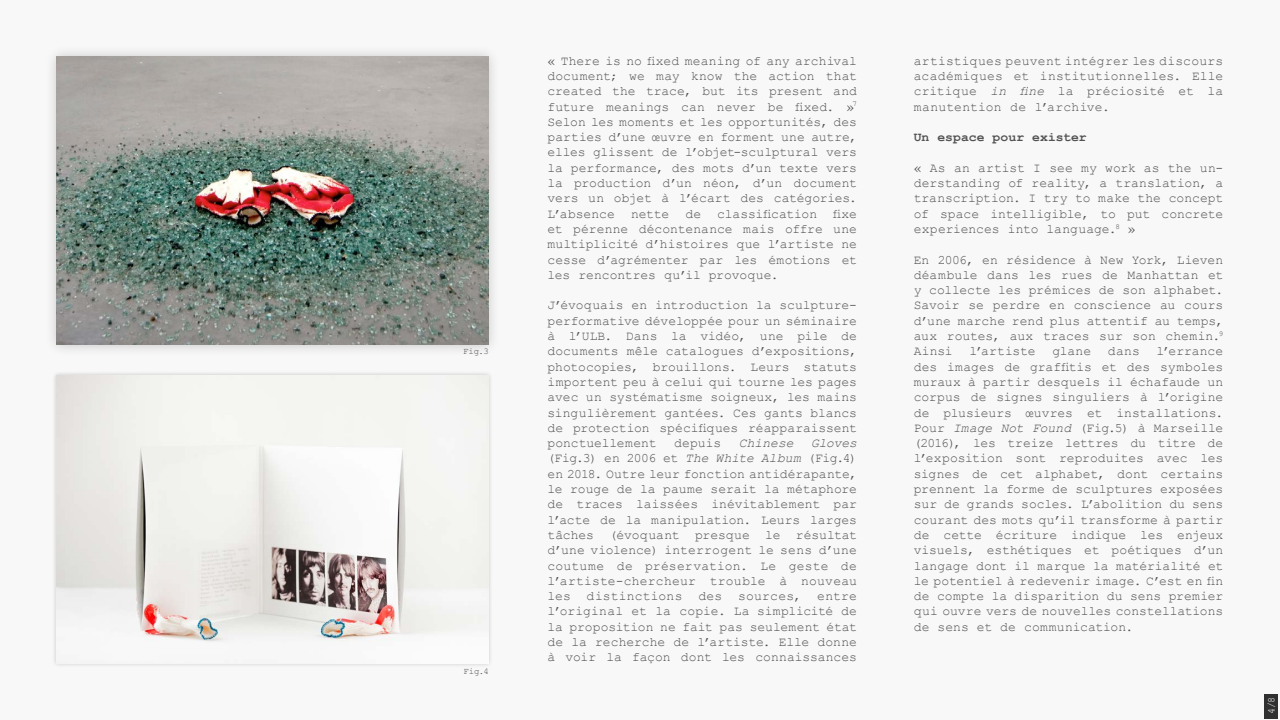
<style>
.page{position:relative;width:1280px;height:720px;background:#f8f8f8}
.page>*{position:absolute;margin:0;border:0;box-sizing:border-box;transform-origin:0 0}
.t1{font:13px/15.3px "Courier New";color:#525252;text-align:justify}
.t2{font:700 13px "Courier New";letter-spacing:.01em;color:#525252}
.t3{font:italic 13px "Courier New";color:#525252}
.t4{font:10px "Courier New";color:#fff}
.t5{font:9px "Courier New";letter-spacing:-.01em;color:#525252}
.s1{font-style:italic}
</style>
<div class="page">
<div style="left:1265px;top:694px;width:13px;height:24px;background:#303030"></div>
<div style="left:44px;top:44px;width:457px;height:313px;background:#000;opacity:.2"></div>
<img style="left:57px;top:57px;width:432px;height:288px">
<div style="left:52px;top:371px;width:441px;height:297px;background:#000;opacity:.2"></div>
<img style="left:57px;top:375px;width:432px;height:288px">
<p class="t5" style="left:463px;top:346px;width:27px">Fig.3</p>
<p class="t5" style="left:464px;top:665px;width:27px">Fig.4</p>
<p class="t1" style="left:547px;top:52px;width:311px">« There is no fixed meaning of any archival document; we may know the action that created the trace, but its present and future meanings can never be fixed. »<sup>7<br></sup>Selon les moments et les opportunités, des parties d’une œuvre en forment une autre, elles glissent de l’objet-sculptural vers la performance, des mots d’un texte vers la production d’un néon, d’un document vers un objet à l’écart des catégories.<br>L’absence nette de classification fixe et pérenne décontenance mais offre une multiplicité d’histoires que l’artiste ne cesse d’agrémenter par les émotions et les rencontres qu’il provoque.</p>
<p class="t1" style="left:547px;top:297px;width:311px">J’évoquais en introduction la sculpture&shy;performative développée pour un séminaire à l’ULB. Dans la vidéo, une pile de documents mêle catalogues d’expositions, photocopies, brouillons. Leurs statuts importent peu à celui qui tourne les pages avec un systématisme soigneux, les mains singulièrement gantées. Ces gants blancs de protection spécifiques réapparaissent ponctuellement</p>
<p class="t1" style="left:674px;top:435px;width:48px">depuis</p>
<p class="t3" style="left:739px;top:434px;width:56px">Chinese</p>
<p class="t1" style="left:547px;top:435px;width:311px;text-indent:264px"><span class="s1">Gloves </span>(Fig.3) en 2006 et <span class="s1">The White Album</span> (Fig.4) en 2018. Outre leur fonction antidérapante, le rouge de la paume serait la métaphore de traces laissées inévitablement par l’acte de la manipulation. Leurs larges tâches (évoquant presque le résultat d’une violence) interrogent le sens d’une coutume de préservation. Le geste de l’artiste-chercheur trouble à nouveau les distinctions des sources, entre l’original et la copie. La simplicité de la proposition ne fait pas seulement état de la recherche de l’artiste. Elle donne à voir la façon dont les connaissances</p>
<p class="t1" style="left:914px;top:52px;width:311px">artistiques peuvent intégrer les discours académiques et institutionnelles. Elle critique <span class="s1">in fine</span> la préciosité et la manutention de l’archive.</p>
<p class="t2" style="left:914px;top:129px;width:174px">Un espace pour exister</p>
<p class="t1" style="left:914px;top:160px;width:311px">« As an artist I see my work as the un&shy;derstanding of reality, a translation, a transcription. I try to make the concept of space intelligible, to put concrete experiences into language.<sup>8</sup> »</p>
<p class="t1" style="left:914px;top:251px;width:311px">En 2006, en résidence à New York, Lieven déambule dans les rues de Manhattan et y collecte les prémices de son alphabet.<br>Savoir se perdre en conscience au cours d’une marche rend plus attentif au temps, aux routes, aux traces sur son chemin.<sup>9<br></sup>Ainsi</p>
<p class="t1" style="left:969px;top:343px;width:68px">l’artiste</p>
<p class="t1" style="left:1052px;top:343px;width:40px">glane</p>
<p class="t1" style="left:1108px;top:343px;width:33px">dans</p>
<p class="t1" style="left:914px;top:343px;width:311px;text-indent:243px">l’errance des images de graffitis et des symboles muraux à partir desquels il échafaude un corpus de signes singuliers à l’origine de plusieurs œuvres et installations.<br>Pour <span class="s1">Image Not Found</span> (Fig.5) à Marseille (2016), les treize lettres du titre de l’exposition sont reproduites avec les signes de cet alphabet, dont certains prennent la forme de sculptures exposées sur de grands socles. L’abolition du sens courant des mots qu’il transforme à partir de cette écriture indique les enjeux visuels, esthétiques et poétiques d’un langage dont il marque la matérialité et le potentiel à redevenir image. C’est en fin de compte la disparition du sens premier qui ouvre vers de nouvelles constellations de sens et de communication.</p>
<p class="t4" style="left:1265px;top:714px;width:18px;rotate:-90deg">4/8</p>
</div>
